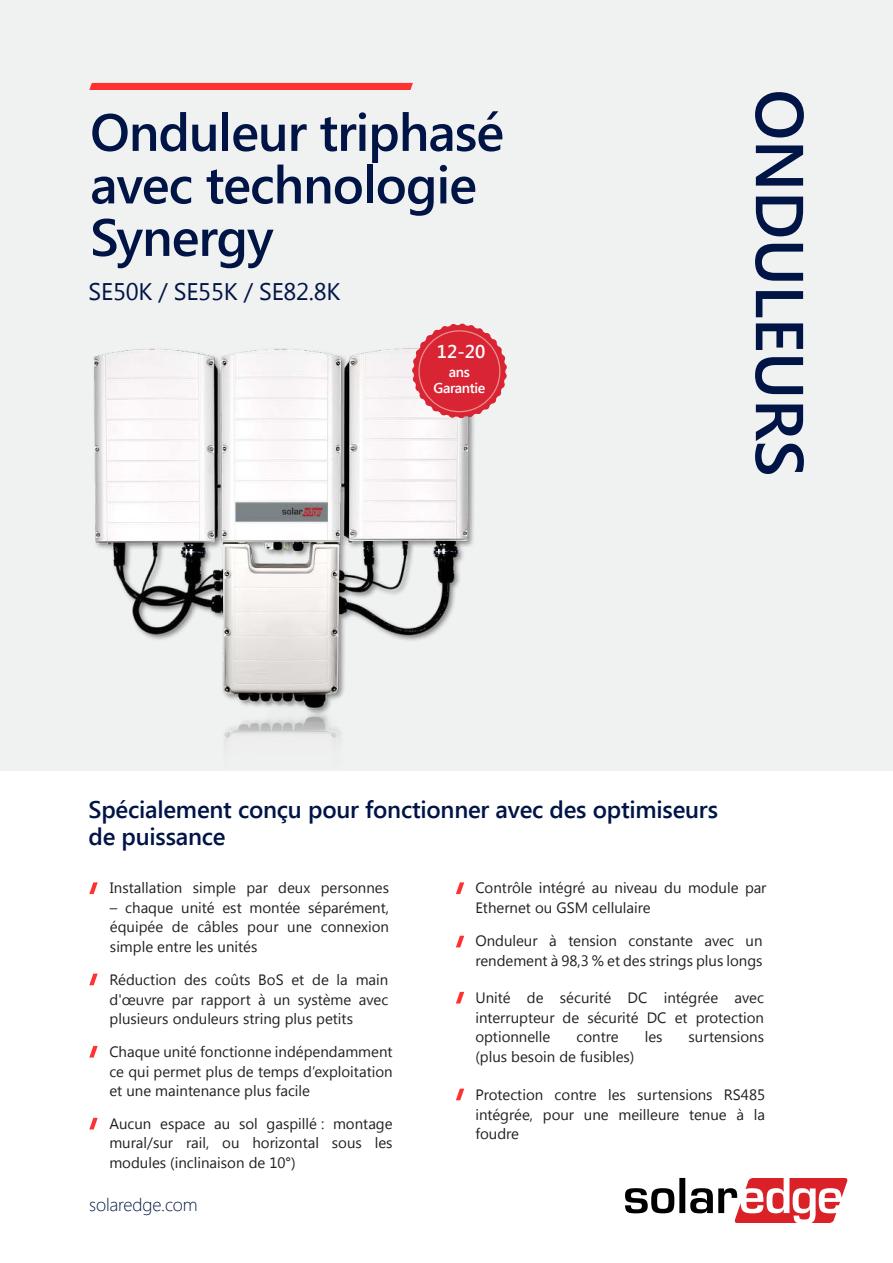
<style>
.page{position:relative;width:893px;height:1263px;background:#fff}
.page>*{position:absolute;margin:0;border:0;box-sizing:border-box;transform-origin:0 0}
.t1{font:600 67.5px "Segoe UI";letter-spacing:-.01em;color:#001446}
.t2{font:600 52.5px/52.5px "Segoe UI";letter-spacing:-.02em;color:#001446}
.t3{font:600 24px/27.2px "Segoe UI";letter-spacing:-.01em;color:#001446}
.t4{font:24px "Segoe UI";letter-spacing:-.01em;color:#001446}
.t5{font:600 18.45px "Segoe UI";color:#fff}
.t6{font:300 18px "Segoe UI";letter-spacing:-.01em;color:#001945}
.t7{font:15px/19.6px "Segoe UI";color:#231f20;text-align:justify}
.t8{font:600 14.25px/15.8px "Segoe UI";letter-spacing:-.03em;color:#fff;text-align:center}
</style>
<div class="page">
<div style="left:0;top:0;width:893px;height:1249px;background:#f0f1f1"></div>
<div style="left:0;top:772px;width:893px;height:491px;background:#fff"></div>
<svg style="left:625px;top:1178px;width:223px;height:45px"></svg>
<div style="left:89px;top:83px;width:324px;height:7px;background:#ff3232"></div>
<svg style="left:89px;top:882px;width:9px;height:12px"></svg>
<svg style="left:456px;top:882px;width:8px;height:12px"></svg>
<svg style="left:456px;top:936px;width:8px;height:11px"></svg>
<svg style="left:456px;top:992px;width:8px;height:11px"></svg>
<svg style="left:456px;top:1089px;width:8px;height:11px"></svg>
<svg style="left:89px;top:973px;width:9px;height:12px"></svg>
<svg style="left:89px;top:1046px;width:9px;height:11px"></svg>
<svg style="left:89px;top:1118px;width:9px;height:11px"></svg>
<img style="left:93px;top:348px;width:381px;height:394px">
<svg style="left:412px;top:323px;width:95px;height:95px"></svg>
<div style="left:418px;top:330px;width:82px;height:82px;border:1px solid #ec8f8f;border-radius:50%"></div>
<h2 class="t2" style="left:90px;top:111px;width:415px">Onduleur triphasé avec technologie<br>Synergy</h2>
<h3 class="t4" style="left:89px;top:282px;width:253px">SE50K / SE55K / SE82.8K</h3>
<p class="t5" style="left:437px;top:344px;width:50px">12-20</p>
<p class="t8" style="left:434px;top:366px;width:53px">ans<br>Garantie</p>
<h1 class="t1" style="left:807px;top:89px;width:389px;rotate:90deg">ONDULEURS</h1>
<h3 class="t3" style="left:89px;top:798px;width:631px">Spécialement conçu pour fonctionner avec des optimiseurs de puissance</h3>
<p class="t7" style="left:110px;top:879px;width:281px">Installation simple par deux personnes</p>
<p class="t7" style="left:110px;top:899px;width:281px">– chaque unité est montée séparément, équipée de câbles pour une connexion simple entre les unités</p>
<p class="t7" style="left:110px;top:971px;width:280px">Réduction des coûts BoS et de la main d'œuvre par rapport à un système avec plusieurs onduleurs string plus petits</p>
<p class="t7" style="left:109px;top:1043px;width:285px">Chaque unité fonctionne indépendamment ce qui permet plus de temps d’exploitation et une maintenance plus facile</p>
<p class="t7" style="left:109px;top:1115px;width:285px">Aucun espace au sol gaspillé : montage mural/sur rail, ou horizontal sous les modules (inclinaison de 10°)</p>
<p class="t7" style="left:475px;top:879px;width:293px">Contrôle intégré au niveau du module par<br>Ethernet ou GSM cellulaire</p>
<p class="t7" style="left:475px;top:933px;width:289px">Onduleur à tension constante avec un rendement à 98,3 % et des strings plus longs</p>
<p class="t7" style="left:475px;top:989px;width:290px">Unité de sécurité DC intégrée avec interrupteur de sécurité DC et protection optionnelle</p>
<p class="t7" style="left:576px;top:1028px;width:44px">contre</p>
<p class="t7" style="left:645px;top:1028px;width:19px">les</p>
<p class="t7" style="left:689px;top:1028px;width:77px">surtensions</p>
<p class="t7" style="left:475px;top:1048px;width:161px">(plus besoin de fusibles)</p>
<p class="t7" style="left:475px;top:1086px;width:291px">Protection contre les surtensions RS485 intégrée, pour une meilleure tenue à la foudre</p>
<p class="t6" style="left:89px;top:1198px;width:110px">solaredge.com</p>
</div>
